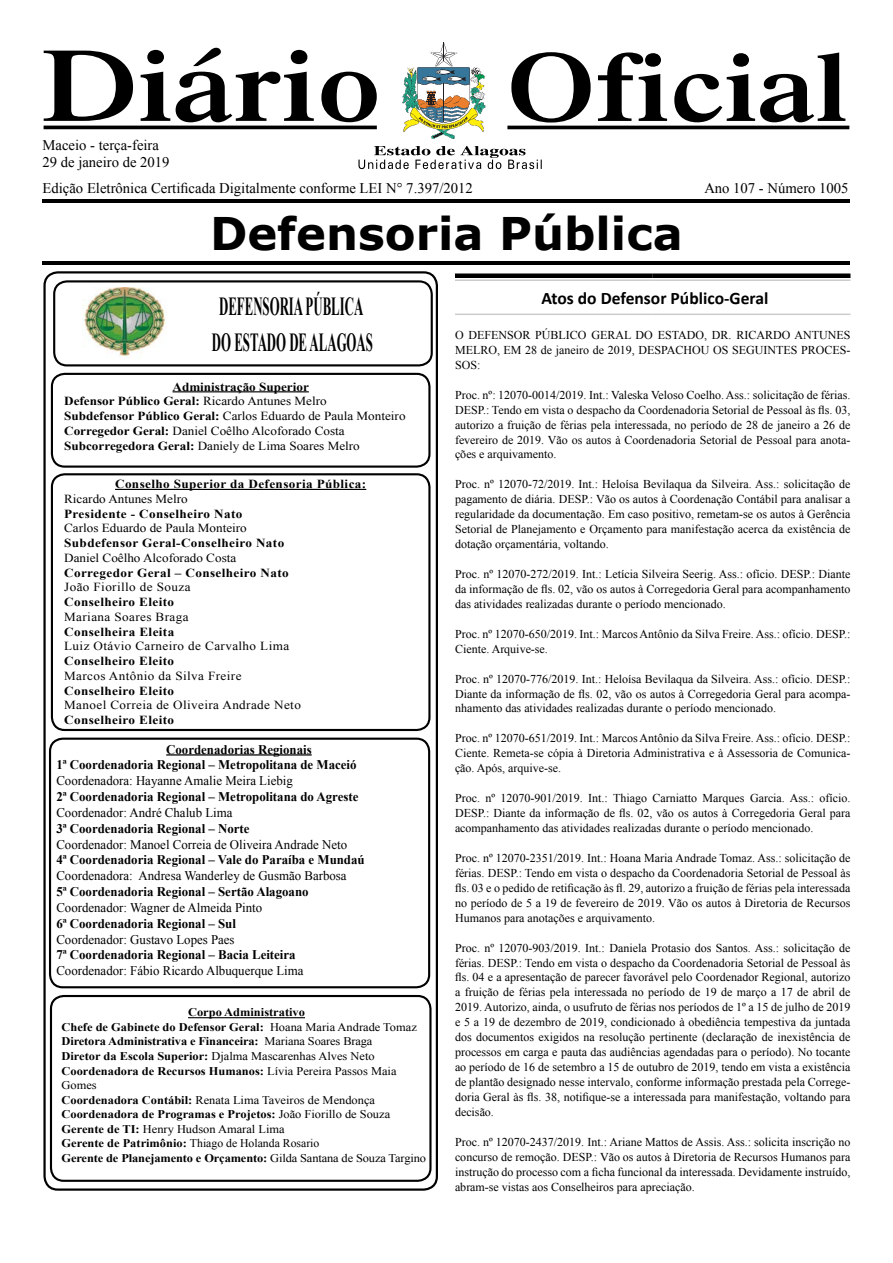
<style>
.page{position:relative;width:893px;height:1263px;background:#fff}
.page>*{position:absolute;margin:0;border:0;box-sizing:border-box;transform-origin:0 0}
.t1{font:700 45px "Verdana";color:#000}
.t2{font:700 26.1px/36px "Times New Roman";color:#000;scale:.49 1}
.t3{font:700 17.55px "Calibri";color:#000}
.t4{font:14.7px/17.5px "Times New Roman";color:#000}
.t5{font:700 13.2px/15.9px "Times New Roman";color:#000}
.t6{font:13.2px "Times New Roman";color:#000}
.t7{font:700 12.3px "Times New Roman";letter-spacing:.03em;color:#000;scale:1.07 1}
.t8{font:700 12.3px/14.7px "Times New Roman";color:#000;scale:1.07 1}
.t9{font:12.3px "Times New Roman";letter-spacing:.03em;color:#000;scale:1.07 1}
.t10{font:12.3px "Times New Roman";color:#000;scale:1.07 1}
.t11{font:12px/15px "Times New Roman";color:#000;text-align:justify}
.t12{font:700 11.7px/14.5px "Times New Roman";color:#000;scale:1.06 1}
.s1{font-weight:400}
</style>
<div class="page">
<hr style="left:507px;top:126px;width:342px;height:3px;background:#000">
<svg style="left:44px;top:43px;width:801px;height:126px"></svg>
<hr style="left:43px;top:261px;width:807px;height:4px;background:#000">
<hr style="left:43px;top:200px;width:807px;height:3px;background:#000">
<div style="left:43px;top:271px;width:395px;height:920px;border:2px solid #000;border-radius:13px"></div>
<div style="left:50px;top:995px;width:382px;height:187px;border:2px solid #000;border-radius:13px"></div>
<div style="left:49px;top:738px;width:381px;height:250px;border:2px solid #000;border-radius:13px"></div>
<hr style="left:166px;top:754px;width:146px;height:1px;background:#000">
<hr style="left:188px;top:1017px;width:117px;height:1px;background:#000">
<div style="left:51px;top:373px;width:379px;height:95px;border:2px solid #000;border-radius:13px"></div>
<div style="left:51px;top:473px;width:379px;height:258px;border:2px solid #000;border-radius:13px"></div>
<hr style="left:173px;top:391px;width:136px;height:1px;background:#000">
<hr style="left:115px;top:489px;width:251px;height:1px;background:#000">
<div style="left:53px;top:280px;width:380px;height:86px;border:2px solid #000;border-radius:13px"></div>
<img style="left:83px;top:288px;width:83px;height:71px">
<div style="left:455px;top:273px;width:198px;height:5px;background:#000"></div>
<div style="left:653px;top:273px;width:197px;height:5px;background:#000"></div>
<hr style="left:455px;top:279px;width:198px;height:2px;background:#ccc">
<hr style="left:653px;top:279px;width:197px;height:2px;background:#ccc">
<hr style="left:455px;top:314px;width:198px;height:1px;background:#ccc">
<hr style="left:653px;top:314px;width:197px;height:1px;background:#ccc">
<p class="t4" style="left:43px;top:136px;width:129px">Maceio - terça-feira<br>29 de janeiro de 2019</p>
<p class="t4" style="left:43px;top:179px;width:432px">Edição Eletrônica Certificada Digitalmente conforme LEI N° 7.397/2012</p>
<p class="t4" style="left:704px;top:179px;width:146px">Ano 107 - Número 1005</p>
<h1 class="t1" style="left:210px;top:202px;width:474px">Defensoria Pública</h1>
<h2 class="t2" style="left:212px;top:287px;width:330px">DEFENSORIA PÚBLICA<br>DO ESTADO DE ALAGOAS</h2>
<h3 class="t3" style="left:541px;top:287px;width:228px">Atos do Defensor Público-Geral</h3>
<p class="t11" style="left:455px;top:327px;width:397px">O DEFENSOR PÚBLICO GERAL DO ESTADO, DR. RICARDO ANTUNES MELRO, EM 28 de janeiro de 2019, DESPACHOU OS SEGUINTES PROCES-SOS:</p>
<p class="t11" style="left:455px;top:387px;width:397px">Proc. nº: 12070-0014/2019. Int.: Valeska Veloso Coelho. Ass.: solicitação de férias.<br>DESP.: Tendo em vista o despacho da Coordenadoria Setorial de Pessoal às fls. 03, autorizo a fruição de férias pela interessada, no período de 28 de janeiro a 26 de fevereiro de 2019. Vão os autos à Coordenadoria Setorial de Pessoal para anota&shy;ções e arquivamento.</p>
<p class="t11" style="left:455px;top:477px;width:397px">Proc. nº 12070-72/2019. Int.: Heloísa Bevilaqua da Silveira. Ass.: solicitação de pagamento de diária. DESP.: Vão os autos à Coordenação Contábil para analisar a regularidade da documentação. Em caso positivo, remetam-se os autos à Gerência Setorial de Planejamento e Orçamento para manifestação acerca da existência de dotação orçamentária, voltando.</p>
<p class="t11" style="left:455px;top:566px;width:397px">Proc. nº 12070-272/2019. Int.: Letícia Silveira Seerig. Ass.: ofício. DESP.: Diante da informação de fls. 02, vão os autos à Corregedoria Geral para acompanhamento das atividades realizadas durante o período mencionado.</p>
<p class="t11" style="left:455px;top:626px;width:397px">Proc. nº 12070-650/2019. Int.: Marcos Antônio da Silva Freire. Ass.: ofício. DESP.:<br>Ciente. Arquive-se.</p>
<p class="t11" style="left:455px;top:671px;width:397px">Proc. nº 12070-776/2019. Int.: Heloísa Bevilaqua da Silveira. Ass.: ofício. DESP.:<br>Diante da informação de fls. 02, vão os autos à Corregedoria Geral para acompa&shy;nhamento das atividades realizadas durante o período mencionado.</p>
<p class="t11" style="left:455px;top:731px;width:397px">Proc. nº 12070-651/2019. Int.: Marcos Antônio da Silva Freire. Ass.: ofício. DESP.:<br>Ciente. Remeta-se cópia à Diretoria Administrativa e à Assessoria de Comunica&shy;ção. Após, arquive-se.</p>
<p class="t11" style="left:455px;top:790px;width:397px">Proc. nº 12070-901/2019. Int.: Thiago Carniatto Marques Garcia. Ass.: ofício.<br>DESP.: Diante da informação de fls. 02, vão os autos à Corregedoria Geral para acompanhamento das atividades realizadas durante o período mencionado.</p>
<p class="t11" style="left:455px;top:850px;width:397px">Proc. nº 12070-2351/2019. Int.: Hoana Maria Andrade Tomaz. Ass.: solicitação de férias. DESP.: Tendo em vista o despacho da Coordenadoria Setorial de Pessoal às fls. 03 e o pedido de retificação às fl. 29, autorizo a fruição de férias pela interessada no período de 5 a 19 de fevereiro de 2019. Vão os autos à Diretoria de Recursos Humanos para anotações e arquivamento.</p>
<p class="t11" style="left:455px;top:940px;width:397px">Proc. nº 12070-903/2019. Int.: Daniela Protasio dos Santos. Ass.: solicitação de férias. DESP.: Tendo em vista o despacho da Coordenadoria Setorial de Pessoal às fls. 04 e a apresentação de parecer favorável pelo Coordenador Regional, autorizo a fruição de férias pela interessada no período de 19 de março a 17 de abril de 2019. Autorizo, ainda, o usufruto de férias nos períodos de 1º a 15 de julho de 2019 e 5 a 19 de dezembro de 2019, condicionado à obediência tempestiva da juntada dos documentos exigidos na resolução pertinente (declaração de inexistência de processos em carga e pauta das audiências agendadas para o período). No tocante ao período de 16 de setembro a 15 de outubro de 2019, tendo em vista a existência de plantão designado nesse intervalo, conforme informação prestada pela Correge&shy;doria Geral às fls. 38, notifique-se a interessada para manifestação, voltando para decisão.</p>
<p class="t11" style="left:455px;top:1134px;width:397px">Proc. nº 12070-2437/2019. Int.: Ariane Mattos de Assis. Ass.: solicita inscrição no concurso de remoção. DESP.: Vão os autos à Diretoria de Recursos Humanos para instrução do processo com a ficha funcional da interessada. Devidamente instruído, abram-se vistas aos Conselheiros para apreciação.</p>
<p class="t8" style="left:64px;top:379px;width:320px;text-indent:108px">Administração Superior<br>Defensor Público Geral: <span class="s1">Ricardo Antunes Melro<br></span>Subdefensor Público Geral: <span class="s1">Carlos Eduardo de Paula Monteiro </span>Corregedor Geral: <span class="s1">Daniel Coêlho Alcoforado Costa </span>Subcorregedora Geral: <span class="s1">Daniely de Lima Soares Melro</span></p>
<p class="t7" style="left:115px;top:475px;width:236px">Conselho Superior da Defensoria Pública:</p>
<p class="t10" style="left:64px;top:490px;width:117px">Ricardo Antunes Melro</p>
<p class="t7" style="left:64px;top:505px;width:168px">Presidente - Conselheiro Nato</p>
<p class="t10" style="left:64px;top:520px;width:172px">Carlos Eduardo de Paula Monteiro</p>
<p class="t7" style="left:64px;top:534px;width:207px">Subdefensor Geral-Conselheiro Nato</p>
<p class="t10" style="left:64px;top:549px;width:162px">Daniel Coêlho Alcoforado Costa</p>
<p class="t7" style="left:64px;top:564px;width:211px">Corregedor Geral – Conselheiro Nato</p>
<p class="t9" style="left:64px;top:579px;width:120px">João Fiorillo de Souza</p>
<p class="t7" style="left:64px;top:593px;width:104px">Conselheiro Eleito</p>
<p class="t9" style="left:64px;top:608px;width:118px">Mariana Soares Braga</p>
<p class="t7" style="left:64px;top:623px;width:104px">Conselheira Eleita</p>
<p class="t9" style="left:64px;top:638px;width:212px">Luiz Otávio Carneiro de Carvalho Lima</p>
<p class="t7" style="left:64px;top:652px;width:104px">Conselheiro Eleito</p>
<p class="t9" style="left:64px;top:667px;width:167px">Marcos Antônio da Silva Freire</p>
<p class="t7" style="left:64px;top:682px;width:104px">Conselheiro Eleito</p>
<p class="t9" style="left:64px;top:697px;width:223px">Manoel Correia de Oliveira Andrade Neto</p>
<p class="t7" style="left:64px;top:711px;width:104px">Conselheiro Eleito</p>
<p class="t5" style="left:56px;top:741px;width:302px;text-indent:110px">Coordenadorias Regionais<br>1ª Coordenadoria Regional – Metropolitana de Maceió</p>
<p class="t6" style="left:56px;top:772px;width:238px">Coordenadora: Hayanne Amalie Meira Liebig</p>
<p class="t5" style="left:56px;top:788px;width:304px">2ª Coordenadoria Regional – Metropolitana do Agreste</p>
<p class="t6" style="left:56px;top:803px;width:178px">Coordenador: André Chalub Lima</p>
<p class="t5" style="left:56px;top:820px;width:195px">3ª Coordenadoria Regional – Norte</p>
<p class="t6" style="left:56px;top:835px;width:292px">Coordenador: Manoel Correia de Oliveira Andrade Neto</p>
<p class="t5" style="left:56px;top:852px;width:310px">4ª Coordenadoria Regional – Vale do Paraíba e Mundaú</p>
<p class="t6" style="left:56px;top:867px;width:292px">Coordenadora: Andresa Wanderley de Gusmão Barbosa</p>
<p class="t5" style="left:56px;top:883px;width:254px">5ª Coordenadoria Regional – Sertão Alagoano</p>
<p class="t6" style="left:56px;top:899px;width:207px">Coordenador: Wagner de Almeida Pinto</p>
<p class="t5" style="left:56px;top:915px;width:181px">6ª Coordenadoria Regional – Sul</p>
<p class="t6" style="left:56px;top:930px;width:180px">Coordenador: Gustavo Lopes Paes</p>
<p class="t5" style="left:56px;top:947px;width:241px">7ª Coordenadoria Regional – Bacia Leiteira</p>
<p class="t6" style="left:56px;top:962px;width:249px">Coordenador: Fábio Ricardo Albuquerque Lima</p>
<p class="t12" style="left:62px;top:1005px;width:345px;text-indent:127px">Corpo Administrativo<br>Chefe de Gabinete do Defensor Geral: <span class="s1">Hoana Maria Andrade Tomaz </span>Diretora Administrativa e Financeira: <span class="s1">Mariana Soares Braga<br></span>Diretor da Escola Superior: <span class="s1">Djalma Mascarenhas Alves Neto </span>Coordenadora de Recursos Humanos: <span class="s1">Lívia Pereira Passos Maia Gomes<br></span>Coordenadora Contábil: <span class="s1">Renata Lima Taveiros de Mendonça </span>Coordenadora de Programas e Projetos: <span class="s1">João Fiorillo de Souza </span>Gerente de TI: <span class="s1">Henry Hudson Amaral Lima<br></span>Gerente de Patrimônio: <span class="s1">Thiago de Holanda Rosario<br></span>Gerente de Planejamento e Orçamento: <span class="s1">Gilda Santana de Souza Targino</span></p>
</div>
